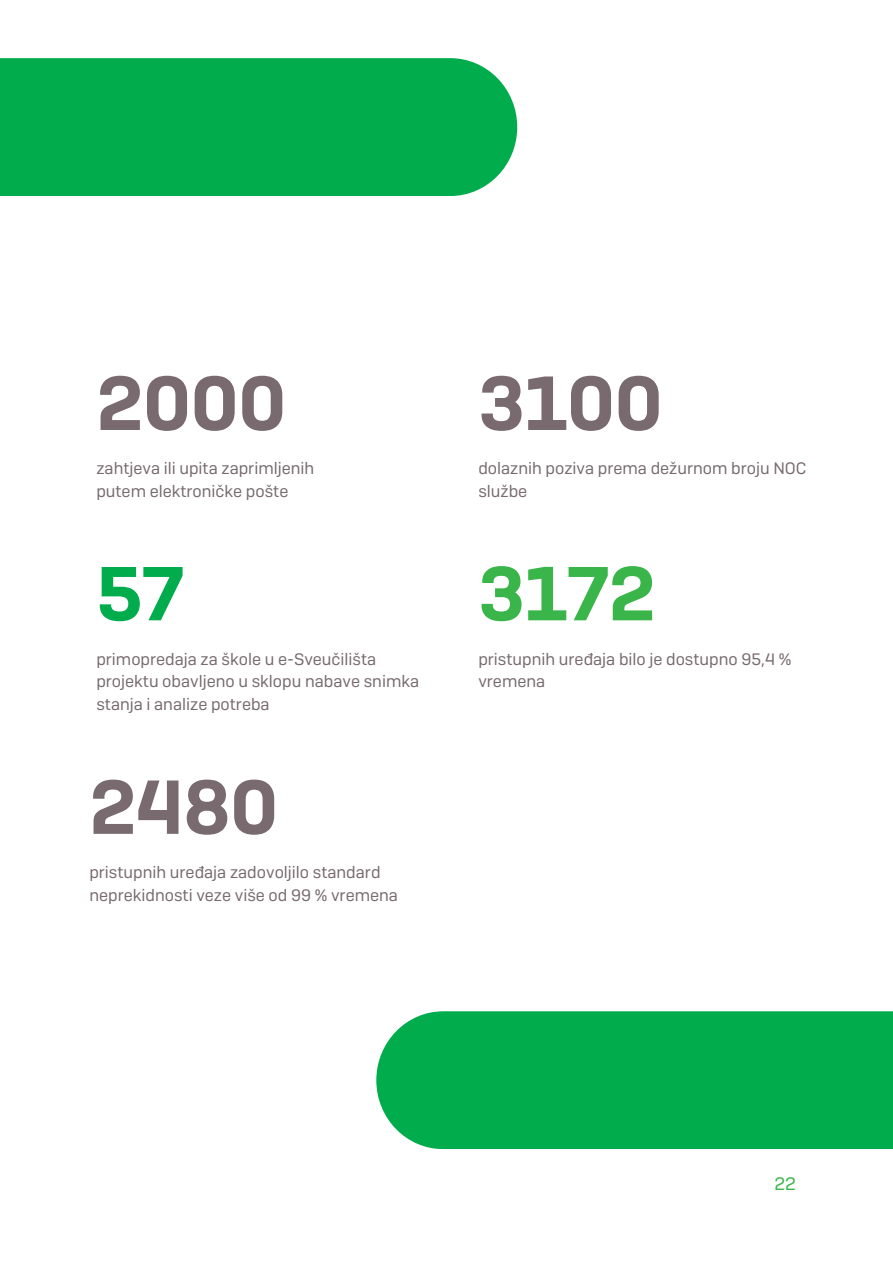
<style>
.page{position:relative;width:893px;height:1264px;background:#fff}
.page>*{position:absolute;margin:0;border:0;box-sizing:border-box;transform-origin:0 0}
.t1{font:600 76.2px "Camber";letter-spacing:-.01em;color:#786a6e}
.t2{font:600 76.2px "Camber";color:#39b54a}
.t3{font:600 76.2px "Camber";color:#01ac4d}
.t4{font:18px "Camber";color:#39b54a}
.t5{font:16.5px/22.5px "Camber";color:#786a6e}
</style>
<div class="page">
<div style="left:0;top:58px;width:517px;height:138px;background:#01ac4d"></div>
<div style="left:376px;top:1011px;width:516px;height:138px;background:#01ac4d"></div>
<p class="t1" style="left:96px;top:354px;width:191px">2000</p>
<h1 class="t1" style="left:478px;top:354px;width:186px">3100</h1>
<p class="t5" style="left:478px;top:457px;width:329px">dolaznih poziva prema dežurnom broju NOC službe</p>
<p class="t5" style="left:96px;top:457px;width:219px">zahtjeva ili upita zaprimljenih putem elektroničke pošte</p>
<h1 class="t3" style="left:96px;top:544px;width:89px">57</h1>
<p class="t5" style="left:96px;top:647px;width:324px">primopredaja za škole u e-Sveučilišta projektu obavljeno u sklopu nabave snimka stanja i analize potreba</p>
<p class="t1" style="left:89px;top:757px;width:190px">2480</p>
<h1 class="t5" style="left:89px;top:861px;width:310px">pristupnih uređaja zadovoljilo standard neprekidnosti veze više od 99 % vremena</h1>
<h1 class="t2" style="left:478px;top:544px;width:179px">3172</h1>
<p class="t5" style="left:478px;top:647px;width:314px">pristupnih uređaja bilo je dostupno 95,4 % vremena</p>
<p class="t4" style="left:774px;top:1172px;width:23px">22</p>
</div>
